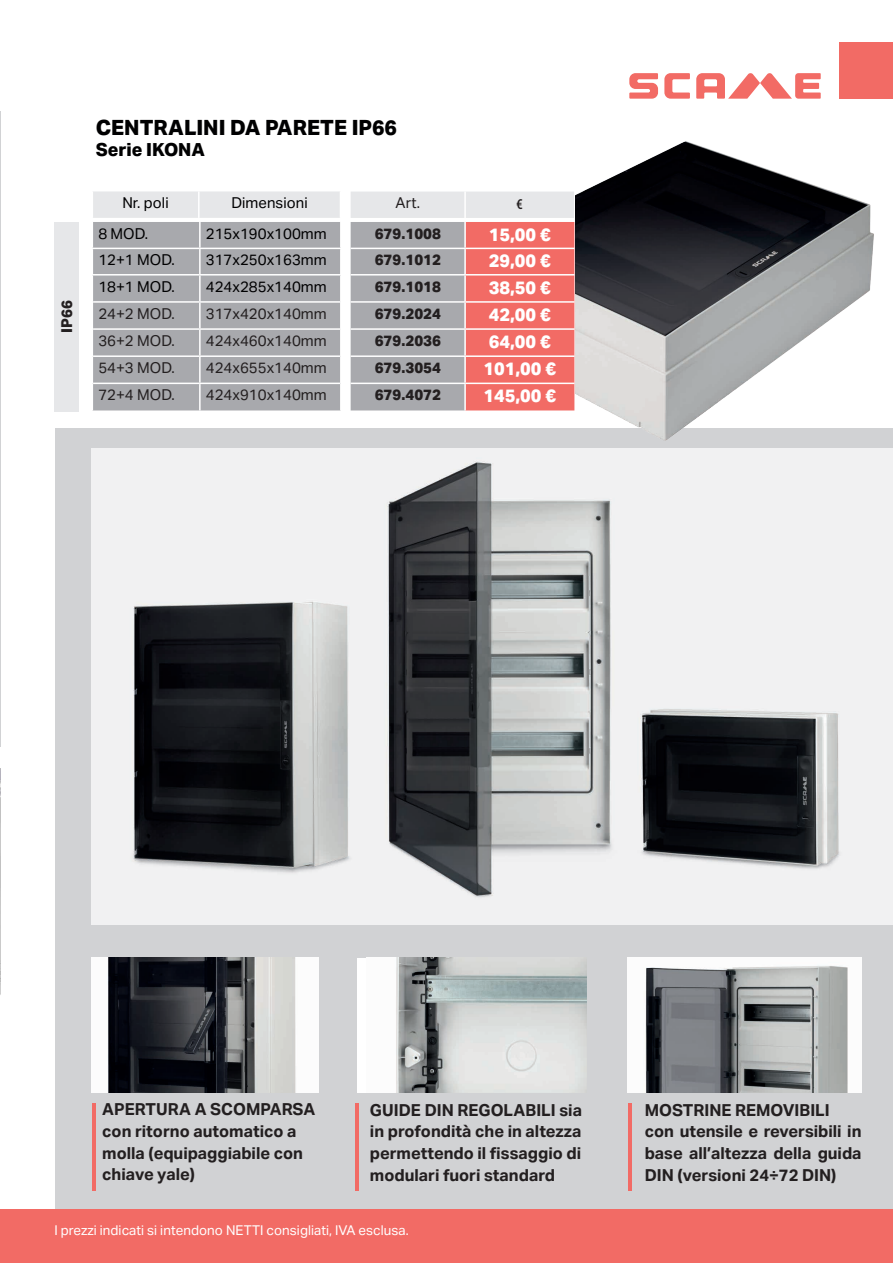
<style>
.page{position:relative;width:893px;height:1263px;background:#fff}
.page>*{position:absolute;margin:0;border:0;box-sizing:border-box;transform-origin:0 0}
.t1{font:800 21px "Aktiv Grotesk";color:#000001}
.t2{font:800 18px "Aktiv Grotesk";color:#fff}
.t3{font:800 18px "Aktiv Grotesk";color:#000001}
.t4{font:700 16.5px/21.6px "Aktiv Grotesk";color:#231f20}
.t5{font:15px "Aktiv Grotesk";color:#231f20}
.t6{font:15px "Aktiv Grotesk";color:#000001}
.t7{font:800 15px "Aktiv Grotesk";color:#231f20}
.t8{font:600 condensed 15px "Myriad Pro";color:#231f20}
.t9{font:13.5px "Aktiv Grotesk";color:#fff}
</style>
<div class="page">
<div style="left:0;top:1209px;width:893px;height:54px;background:#f26b65"></div>
<div style="left:839px;top:43px;width:54px;height:56px;background:#f26b65"></div>
<svg style="left:629px;top:73px;width:192px;height:21px"></svg>
<img style="left:0;top:768px;width:1px;height:227px">
<hr style="left:0;top:111px;width:1px;height:635px;background:#d1d2d4">
<div style="left:54px;top:222px;width:25px;height:189px;background:#e6e7e9"></div>
<svg style="left:92px;top:191px;width:249px;height:219px;background:#b5b6ba"></svg>
<svg style="left:351px;top:192px;width:223px;height:218px;background:#d29d9c"></svg>
<hr style="left:464px;top:192px;width:2px;height:26px;background:#fff">
<div style="left:55px;top:428px;width:838px;height:781px;background:#d1d2d4"></div>
<img style="left:575px;top:94px;width:299px;height:347px">
<img style="left:92px;top:448px;width:801px;height:477px">
<hr style="left:355px;top:1104px;width:3px;height:87px;background:#f26b65">
<hr style="left:628px;top:1104px;width:4px;height:87px;background:#f26b65">
<img style="left:92px;top:958px;width:227px;height:134px">
<div style="left:357px;top:958px;width:230px;height:134px;background:#fff"></div>
<img style="left:396px;top:958px;width:191px;height:134px">
<img style="left:628px;top:958px;width:233px;height:134px">
<hr style="left:92px;top:1104px;width:4px;height:87px;background:#f26b65">
<p class="t1" style="left:96px;top:115px;width:303px">CENTRALINI DA PARETE IP66</p>
<p class="t3" style="left:96px;top:140px;width:111px">Serie IKONA</p>
<p class="t7" style="left:58px;top:333px;width:34px;rotate:-90deg">IP66</p>
<p class="t6" style="left:122px;top:194px;width:48px">Nr. poli</p>
<p class="t6" style="left:232px;top:194px;width:78px">Dimensioni</p>
<p class="t5" style="left:396px;top:194px;width:26px">Art.</p>
<p class="t8" style="left:516px;top:195px;width:8px">€</p>
<p class="t6" style="left:98px;top:225px;width:51px">8 MOD.</p>
<p class="t6" style="left:206px;top:225px;width:122px">215x190x100mm</p>
<p class="t6" style="left:98px;top:251px;width:78px">12+1 MOD.</p>
<p class="t6" style="left:206px;top:251px;width:122px">317x250x163mm</p>
<p class="t6" style="left:98px;top:278px;width:78px">18+1 MOD.</p>
<p class="t6" style="left:206px;top:278px;width:122px">424x285x140mm</p>
<p class="t5" style="left:98px;top:305px;width:78px">24+2 MOD.</p>
<p class="t5" style="left:206px;top:305px;width:122px">317x420x140mm</p>
<p class="t5" style="left:98px;top:332px;width:78px">36+2 MOD.</p>
<p class="t5" style="left:206px;top:332px;width:122px">424x460x140mm</p>
<p class="t5" style="left:98px;top:359px;width:78px">54+3 MOD.</p>
<p class="t5" style="left:206px;top:359px;width:122px">424x655x140mm</p>
<p class="t5" style="left:98px;top:386px;width:78px">72+4 MOD.</p>
<p class="t5" style="left:206px;top:386px;width:122px">424x910x140mm</p>
<p class="t7" style="left:375px;top:225px;width:68px">679.1008</p>
<p class="t2" style="left:489px;top:224px;width:63px">15,00 €</p>
<p class="t7" style="left:375px;top:251px;width:68px">679.1012</p>
<p class="t2" style="left:489px;top:250px;width:63px">29,00 €</p>
<p class="t7" style="left:375px;top:278px;width:68px">679.1018</p>
<p class="t2" style="left:489px;top:277px;width:63px">38,50 €</p>
<p class="t7" style="left:375px;top:305px;width:68px">679.2024</p>
<p class="t2" style="left:489px;top:304px;width:63px">42,00 €</p>
<p class="t7" style="left:375px;top:332px;width:68px">679.2036</p>
<p class="t2" style="left:489px;top:331px;width:63px">64,00 €</p>
<p class="t7" style="left:375px;top:359px;width:68px">679.3054</p>
<p class="t2" style="left:483px;top:358px;width:74px">101,00 €</p>
<p class="t7" style="left:375px;top:386px;width:68px">679.4072</p>
<p class="t2" style="left:483px;top:385px;width:74px">145,00 €</p>
<p class="t4" style="left:102px;top:1099px;width:215px">APERTURA A SCOMPARSA con ritorno automatico a molla (equipaggiabile con chiave yale)</p>
<p class="t4" style="left:370px;top:1099px;width:214px;text-align:justify">GUIDE DIN REGOLABILI sia in profondità che in altezza permettendo il fissaggio di modulari fuori standard</p>
<p class="t4" style="left:645px;top:1099px;width:218px">MOSTRINE REMOVIBILI con utensile e reversibili in base all’altezza della guida<br>DIN (versioni 24÷72 DIN)</p>
<p class="t9" style="left:54px;top:1222px;width:356px">I prezzi indicati si intendono NETTI consigliati, IVA esclusa.</p>
</div>
